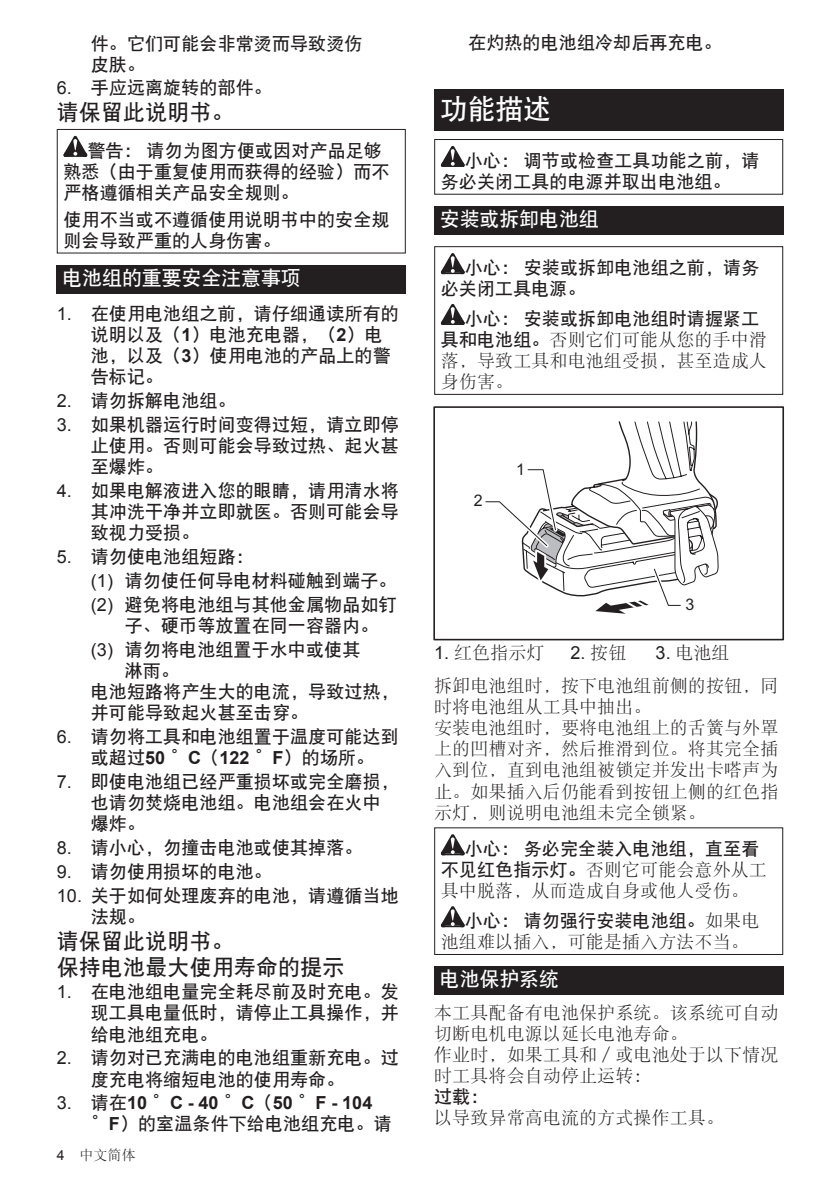
<style>
.page{position:relative;width:840px;height:1191px;background:#fff}
.page>*{position:absolute;margin:0;border:0;box-sizing:border-box;transform-origin:0 0}
.t1{font:28px "DFP Hei W7 GB EUC H";color:#fff}
.t2{font:22px/25.8px "DFP Hei W7 GB EUC H";letter-spacing:.005em;color:#231f20}
.t3{font:20px "DFP Hei W7 GB EUC H";letter-spacing:-.01em;color:#fff}
.t4{font:18px/21px "DFP Hei W7 GB EUC H";letter-spacing:.005em;color:#231f20}
.t5{font:18px/21px "DFP Song W3 GB EUC H";letter-spacing:.005em;color:#231f20}
.t6{font:700 18px "Arial";letter-spacing:.005em;color:#231f20}
.t7{font:18px "Arial";color:#231f20}
.t8{font:16px "Arial";color:#231f20}
.t9{font:14px "DFP Song W3 GB EUC H";color:#231f20}
.s1{font-family:"Arial"}
.s2{font-family:"Arial";font-weight:700}
.s3{font-weight:400}
.s4{font-family:"DFP Hei W7 GB EUC H";font-weight:400}
.s5{font-family:"DFP Hei W7 GB EUC H"}
.s6{font-family:"DFP Song W3 GB EUC H"}
</style>
<div class="page">
<svg style="left:63px;top:136px;width:24px;height:21px"></svg>
<div style="left:57px;top:129px;width:348px;height:124px;border:1px solid #231f20"></div>
<div style="left:57px;top:265px;width:348px;height:28px;background:#231f20"></div>
<div style="left:434px;top:89px;width:348px;height:41px;background:#231f20"></div>
<svg style="left:440px;top:146px;width:24px;height:21px"></svg>
<div style="left:434px;top:139px;width:348px;height:56px;border:1px solid #231f20"></div>
<div style="left:434px;top:206px;width:348px;height:29px;background:#231f20"></div>
<svg style="left:440px;top:253px;width:24px;height:21px"></svg>
<svg style="left:440px;top:304px;width:24px;height:21px"></svg>
<div style="left:434px;top:246px;width:348px;height:149px;border:1px solid #231f20"></div>
<div style="left:433px;top:406px;width:350px;height:234px;border:2px solid #231f20"></div>
<svg style="left:485px;top:421px;width:233px;height:193px"></svg>
<svg style="left:440px;top:834px;width:24px;height:21px"></svg>
<svg style="left:440px;top:906px;width:24px;height:21px"></svg>
<div style="left:434px;top:827px;width:348px;height:128px;border:1px solid #231f20"></div>
<div style="left:434px;top:966px;width:348px;height:28px;background:#231f20"></div>
<p class="t4" style="left:91px;top:33px;width:273px">件。它们可能会非常烫而导致烫伤皮肤。</p>
<p class="t4" style="left:57px;top:77px;width:216px"><span class="s1">6.</span> 手应远离旋转的部件。</p>
<p class="t2" style="left:57px;top:99px;width:178px">请保留此说明书。</p>
<p class="t4" style="left:63px;top:140px;width:327px;text-indent:24px">警告：请勿为图方便或因对产品足够熟悉（由于重复使用而获得的经验）而不严格遵循相关产品安全规则。</p>
<p class="t4" style="left:63px;top:209px;width:327px">使用不当或不遵循使用说明书中的安全规则会导致严重的人身伤害。</p>
<p class="t3" style="left:62px;top:268px;width:240px">电池组的重要安全注意事项</p>
<p class="t4" style="left:91px;top:303px;width:309px;text-indent:-34px"><span class="s1">1.</span> 在使用电池组之前，请仔细通读所有的说明以及（<span class="s2">1</span>）电池充电器，（<span class="s2">2</span>）电池，以及（<span class="s2">3</span>）使用电池的产品上的警告标记。</p>
<p class="t4" style="left:57px;top:390px;width:180px"><span class="s1">2.</span> 请勿拆解电池组。</p>
<p class="t4" style="left:91px;top:414px;width:309px;text-align:justify;text-indent:-34px"><span class="s1">3.</span> 如果机器运行时间变得过短，请立即停止使用。否则可能会导致过热、起火甚至爆炸。</p>
<p class="t4" style="left:91px;top:480px;width:309px;text-align:justify;text-indent:-34px"><span class="s1">4.</span> 如果电解液进入您的眼睛，请用清水将其冲洗干净并立即就医。否则可能会导致视力受损。</p>
<p class="t4" style="left:91px;top:545px;width:307px;line-height:23.8px;text-indent:-34px"><span class="s1">5.</span> 请勿使电池组短路：<br><span class="s1">(1)</span> 请勿使任何导电材料碰触到端子。<span class="s1">(2)</span> 避免将电池组与其他金属物品如钉</p>
<p class="t4" style="left:91px;top:613px;width:289px;line-height:23.8px;text-indent:34px">子、硬币等放置在同一容器内。<span class="s1">(3)</span> 请勿将电池组置于水中或使其</p>
<p class="t4" style="left:91px;top:660px;width:309px;text-indent:34px">淋雨。<br>电池短路将产生大的电流，导致过热，并可能导致起火甚至击穿。</p>
<p class="t4" style="left:57px;top:726px;width:343px;text-align:center"><span class="s1">6.</span> 请勿将工具和电池组置于温度可能达到或超过<span class="s2">50</span> °<span class="s2">C</span>（<span class="s2">122</span> °<span class="s2">F</span>）的场所。</p>
<p class="t4" style="left:91px;top:771px;width:309px;text-indent:-34px"><span class="s1">7.</span> 即使电池组已经严重损坏或完全磨损，也请勿焚烧电池组。电池组会在火中爆炸。</p>
<p class="t4" style="left:57px;top:837px;width:307px"><span class="s1">8.</span> 请小心，勿撞击电池或使其掉落。</p>
<p class="t4" style="left:57px;top:861px;width:216px"><span class="s1">9.</span> 请勿使用损坏的电池。</p>
<p class="t4" style="left:91px;top:885px;width:309px;text-indent:-34px"><span class="s1">10.</span> 关于如何处理废弃的电池，请遵循当地法规。</p>
<p class="t2" style="left:57px;top:928px;width:289px">请保留此说明书。<br>保持电池最大使用寿命的提示</p>
<p class="t4" style="left:91px;top:981px;width:309px;text-align:justify;text-indent:-34px"><span class="s1">1.</span> 在电池组电量完全耗尽前及时充电。发现工具电量低时，请停止工具操作，并给电池组充电。</p>
<p class="t4" style="left:91px;top:1047px;width:309px;text-indent:-34px"><span class="s1">2.</span> 请勿对已充满电的电池组重新充电。过度充电将缩短电池的使用寿命。</p>
<p class="t6" style="left:57px;top:1091px;width:317px"><span class="s3">3.</span> <span class="s4">请在</span>10 <span class="s4">°</span>C - 40 <span class="s4">°</span>C<span class="s4">（</span>50 <span class="s4">°</span>F - 104</p>
<p class="t4" style="left:91px;top:1113px;width:302px">°<span class="s2">F</span>）的室温条件下给电池组充电。请</p>
<p class="t9" style="left:57px;top:1148px;width:80px"><span class="s1">4</span> 中文简体</p>
<p class="t4" style="left:468px;top:33px;width:255px">在灼热的电池组冷却后再充电。</p>
<h1 class="t1" style="left:439px;top:95px;width:113px">功能描述</h1>
<p class="t4" style="left:440px;top:150px;width:320px;text-indent:24px">小心：调节或检查工具功能之前，请务必关闭工具的电源并取出电池组。</p>
<p class="t3" style="left:439px;top:209px;width:160px">安装或拆卸电池组</p>
<p class="t4" style="left:440px;top:257px;width:320px;text-indent:24px">小心：安装或拆卸电池组之前，请务必关闭工具电源。</p>
<p class="t4" style="left:464px;top:308px;width:296px">小心：安装或拆卸电池组时请握紧工</p>
<p class="t5" style="left:440px;top:329px;width:327px;text-align:justify"><span class="s5">具和电池组。</span>否则它们可能从您的手中滑落，导致工具和电池组受损，甚至造成人身伤害。</p>
<p class="t8" style="left:473px;top:490px;width:10px">2</p>
<p class="t8" style="left:516px;top:459px;width:10px">1</p>
<p class="t8" style="left:685px;top:593px;width:10px">3</p>
<p class="t5" style="left:434px;top:641px;width:112px"><span class="s1">1.</span> 红色指示灯</p>
<p class="t7" style="left:570px;top:640px;width:57px">2. <span class="s6">按钮</span></p>
<p class="t5" style="left:434px;top:635px;width:345px;line-height:33.6px;text-indent:221px"><span class="s1">3.</span> 电池组<br>拆卸电池组时，按下电池组前侧的按钮，同</p>
<p class="t5" style="left:434px;top:696px;width:345px">时将电池组从工具中抽出。<br>安装电池组时，要将电池组上的舌簧与外罩上的凹槽对齐，然后推滑到位。将其完全插入到位，直到电池组被锁定并发出卡嗒声为止。如果插入后仍能看到按钮上侧的红色指示灯，则说明电池组未完全锁紧。</p>
<p class="t4" style="left:464px;top:838px;width:296px">小心：务必完全装入电池组，直至看</p>
<p class="t5" style="left:440px;top:859px;width:327px"><span class="s5">不见红色指示灯。</span>否则它可能会意外从工具中脱落，从而造成自身或他人受伤。</p>
<p class="t4" style="left:464px;top:910px;width:296px">小心：请勿强行安装电池组。<span class="s6">如果电</span></p>
<p class="t5" style="left:440px;top:931px;width:309px">池组难以插入，可能是插入方法不当。</p>
<p class="t3" style="left:439px;top:969px;width:121px">电池保护系统</p>
<p class="t5" style="left:434px;top:1001px;width:345px">本工具配备有电池保护系统。该系统可自动切断电机电源以延长电池寿命。<br>作业时，如果工具和／或电池处于以下情况时工具将会自动停止运转：</p>
<p class="t4" style="left:434px;top:1086px;width:56px">过载：</p>
<p class="t5" style="left:434px;top:1107px;width:291px">以导致异常高电流的方式操作工具。</p>
</div>
